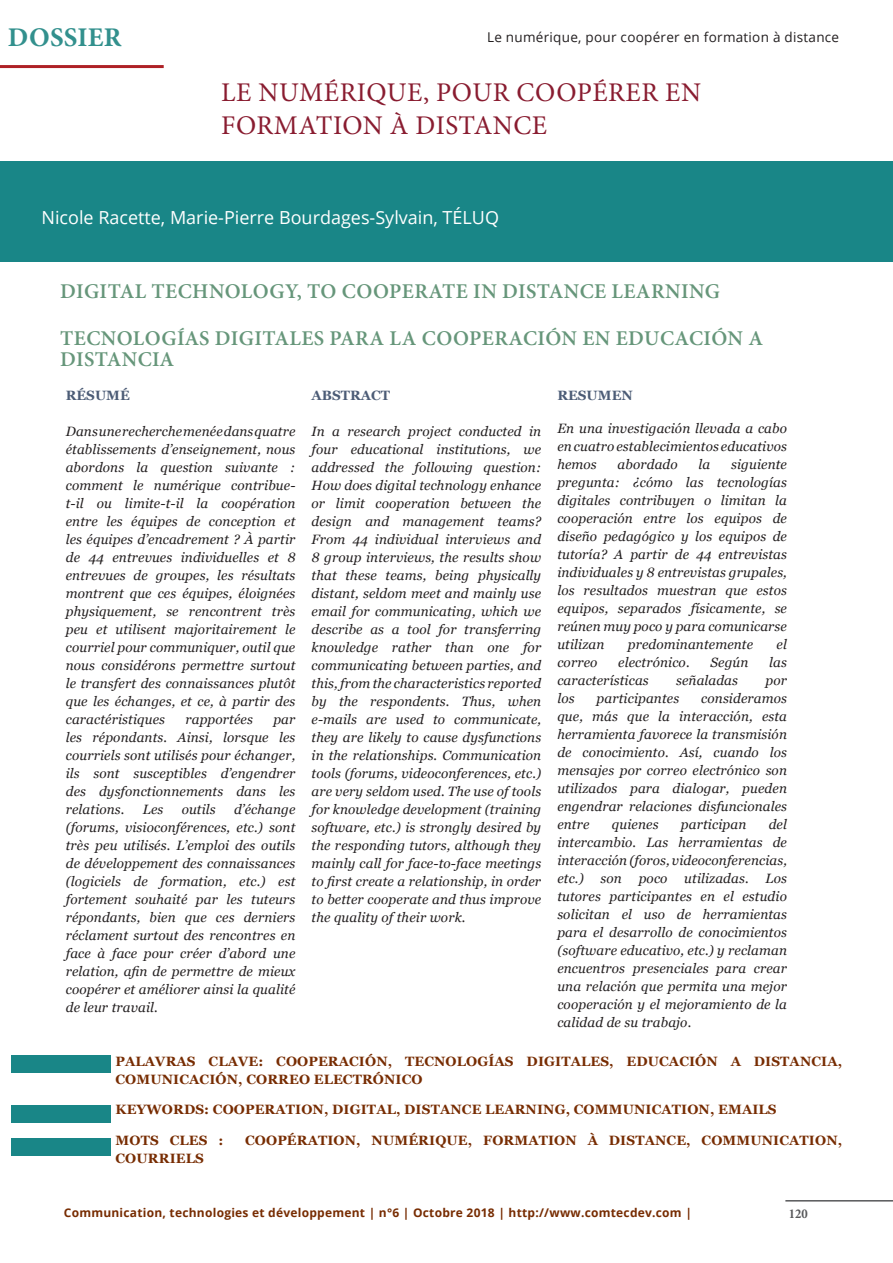
<style>
.page{position:relative;width:893px;height:1263px;background:#fff}
.page>*{position:absolute;margin:0;border:0;box-sizing:border-box;transform-origin:0 0}
.Titre{font:27px/32.4px "Minion Pro";letter-spacing:.02em;color:#891c30}
.t1{font:700 27px "Minion Pro";letter-spacing:.01em;color:#32908d}
.Titre_traduit{font:600 21px/21px "Minion Pro";letter-spacing:.02em;color:#66967a}
.Auteur{font:18px "Open Sans";color:#fff}
.Résumé{font:italic 13.5px/18px "Georgia";letter-spacing:.01em;color:#231f20;text-align:justify}
.Mots_clés{font:700 13.5px/18px "Georgia";letter-spacing:.01em;color:#772c02}
.t2{font:13.5px "Open Sans";letter-spacing:.02em;color:#231f20}
.Titre_Résumé{font:700 13.5px "Georgia";color:#4c5c76}
.t3{font:700 condensed 13.5px "Minion Pro";color:#57585a}
.t4{font:700 12px "Open Sans";letter-spacing:.02em;color:#772c02}
</style>
<div class="page">
<hr style="left:0;top:65px;width:164px;height:3px;background:#ae2126">
<hr style="left:785px;top:1200px;width:108px;height:1px;background:#57585a">
<div style="left:11px;top:1055px;width:100px;height:18px;background:#198687"></div>
<div style="left:11px;top:1138px;width:100px;height:18px;background:#198687"></div>
<div style="left:11px;top:1105px;width:100px;height:17px;background:#198687"></div>
<div style="left:0;top:161px;width:893px;height:100px;background:#198687"></div>
<h1 class="t1" style="left:8px;top:19px;width:115px">DOSSIER</h1>
<p class="t2" style="left:487px;top:28px;width:354px">Le numérique, pour coopérer en formation à distance</p>
<p class="Titre" style="left:221px;top:77px;width:481px">LE NUMÉRIQUE, POUR COOPÉRER EN<br>FORMATION À DISTANCE</p>
<p class="Auteur" style="left:41px;top:205px;width:459px">Nicole Racette, Marie-Pierre Bourdages-Sylvain, TÉLUQ</p>
<p class="Titre_traduit" style="left:60px;top:281px;width:661px">DIGITAL TECHNOLOGY, TO COOPERATE IN DISTANCE LEARNING</p>
<p class="Titre_traduit" style="left:60px;top:327px;width:704px">TECNOLOGÍAS DIGITALES PARA LA COOPERACIÓN EN EDUCACIÓN A<br>DISTANCIA</p>
<p class="Titre_Résumé" style="left:66px;top:387px;width:66px">RÉSUMÉ</p>
<p class="Résumé" style="left:66px;top:423px;width:231px">Dans une recherche menée dans quatre établissements d’enseignement, nous abordons la question suivante : comment le numérique contribue&shy;t-il ou limite-t-il la coopération entre les équipes de conception et les équipes d’encadrement ? À partir de 44 entrevues individuelles et 8 entrevues de groupes, les résultats montrent que ces équipes, éloignées physiquement, se rencontrent très peu et utilisent majoritairement le courriel pour communiquer, outil que nous considérons permettre surtout le transfert des connaissances plutôt que les échanges, et ce, à partir des caractéristiques</p>
<p class="Résumé" style="left:185px;top:711px;width:69px">rapportées</p>
<p class="Résumé" style="left:66px;top:711px;width:231px;text-indent:208px">par les répondants. Ainsi, lorsque les courriels sont utilisés pour échanger, ils sont susceptibles d’engendrer des dysfonctionnements dans les relations.</p>
<p class="Résumé" style="left:66px;top:801px;width:231px;text-indent:168px">d’échange (forums, visioconférences, etc.) sont très peu utilisés. L’emploi des outils de développement des connaissances (logiciels de formation, etc.) est fortement souhaité par les tuteurs répondants, bien que ces derniers réclament surtout des rencontres en face à face pour créer d’abord une relation, afin de permettre de mieux coopérer et améliorer ainsi la qualité de leur travail.</p>
<p class="Résumé" style="left:143px;top:801px;width:22px">Les</p>
<p class="Résumé" style="left:182px;top:801px;width:36px">outils</p>
<p class="Titre_Résumé" style="left:312px;top:387px;width:80px">ABSTRACT</p>
<p class="Résumé" style="left:312px;top:423px;width:231px">In a research project conducted in four educational institutions, we addressed the following question:<br>How does digital technology enhance or limit cooperation between the design and management teams?<br>From 44 individual interviews and 8 group interviews, the results show that these teams, being physically distant, seldom meet and mainly use email for communicating, which we describe as a tool for transferring knowledge rather than one for communicating between parties, and this, from the characteristics reported by the respondents. Thus, when e-mails are used to communicate, they are likely to cause dysfunctions in the relationships. Communication tools (forums, videoconferences, etc.) are very seldom used. The use of tools for knowledge development (training software, etc.) is strongly desired by the responding tutors, although they mainly call for face-to-face meetings to first create a relationship, in order to better cooperate and thus improve the quality of their work.</p>
<p class="Titre_Résumé" style="left:557px;top:387px;width:77px">RESUMEN</p>
<p class="Résumé" style="left:557px;top:420px;width:231px">En una investigación llevada a cabo en cuatro establecimientos educativos hemos</p>
<p class="Résumé" style="left:618px;top:456px;width:62px">abordado</p>
<p class="Résumé" style="left:699px;top:456px;width:13px">la</p>
<p class="Résumé" style="left:557px;top:456px;width:231px;text-indent:174px">siguiente pregunta: ¿cómo las tecnologías digitales contribuyen o limitan la cooperación entre los equipos de diseño pedagógico y los equipos de tutoría? A partir de 44 entrevistas individuales y 8 entrevistas grupales, los resultados muestran que estos equipos, separados físicamente, se reúnen muy poco y para comunicarse utilizan</p>
<p class="Résumé" style="left:628px;top:636px;width:127px">predominantemente</p>
<p class="Résumé" style="left:777px;top:636px;width:12px">el</p>
<p class="Résumé" style="left:557px;top:654px;width:42px">correo</p>
<p class="Résumé" style="left:618px;top:654px;width:73px">electrónico.</p>
<p class="Résumé" style="left:710px;top:654px;width:39px">Según</p>
<p class="Résumé" style="left:769px;top:654px;width:19px">las</p>
<p class="Résumé" style="left:557px;top:672px;width:93px">características</p>
<p class="Résumé" style="left:676px;top:672px;width:63px">señaladas</p>
<p class="Résumé" style="left:765px;top:672px;width:23px">por</p>
<p class="Résumé" style="left:557px;top:690px;width:19px">los</p>
<p class="Résumé" style="left:597px;top:690px;width:84px">participantes</p>
<p class="Résumé" style="left:557px;top:690px;width:231px;text-indent:144px">consideramos que, más que la interacción, esta herramienta favorece la transmisión de conocimiento. Así, cuando los mensajes por correo electrónico son utilizados para dialogar, pueden engendrar relaciones disfuncionales entre</p>
<p class="Résumé" style="left:557px;top:816px;width:231px;text-indent:211px">del intercambio. Las herramientas de interacción (foros, videoconferencias, etc.) son poco utilizadas. Los tutores participantes en el estudio solicitan el uso de herramientas para el desarrollo de conocimientos (software educativo, etc.) y reclaman encuentros presenciales para crear una relación que permita una mejor cooperación y el mejoramiento de la calidad de su trabajo.</p>
<p class="Résumé" style="left:612px;top:816px;width:48px">quienes</p>
<p class="Résumé" style="left:681px;top:816px;width:67px">participan</p>
<p class="Mots_clés" style="left:116px;top:1052px;width:728px">PALAVRAS CLAVE: COOPERACIÓN, TECNOLOGÍAS DIGITALES, EDUCACIÓN A DISTANCIA,<br>COMUNICACIÓN, CORREO ELECTRÓNICO</p>
<p class="Mots_clés" style="left:116px;top:1101px;width:663px">KEYWORDS: COOPERATION, DIGITAL, DISTANCE LEARNING, COMMUNICATION, EMAILS</p>
<p class="Mots_clés" style="left:116px;top:1131px;width:109px">MOTS CLES :</p>
<p class="Mots_clés" style="left:245px;top:1131px;width:599px">COOPÉRATION, NUMÉRIQUE, FORMATION À DISTANCE, COMMUNICATION,</p>
<p class="Mots_clés" style="left:116px;top:1149px;width:90px">COURRIELS</p>
<p class="t4" style="left:64px;top:1204px;width:630px">Communication, technologies et développement | n°6 | Octobre 2018 | http://www.comtecdev.com |</p>
<p class="t3" style="left:789px;top:1204px;width:21px">120</p>
</div>
